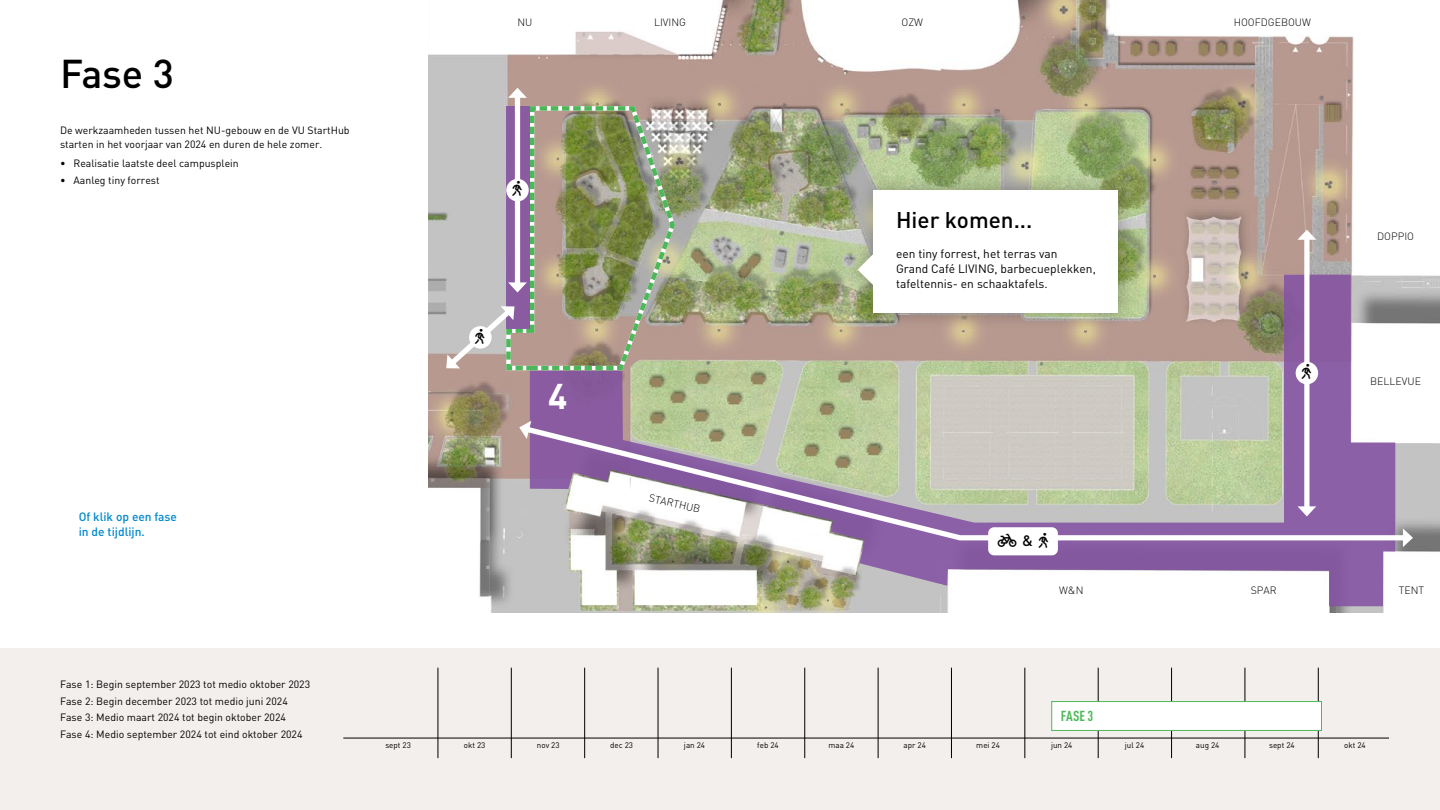
<style>
.page{position:relative;width:1440px;height:810px;background:#fff}
.page>*{position:absolute;margin:0;border:0;box-sizing:border-box;transform-origin:0 0}
.t1{font:500 39.75px "DIN Pro";color:#000}
.t2{font:700 35.33px "DIN Pro";color:#fff}
.t3{font:500 22.5px "DIN Pro";color:#000}
.t4{font:500 15px "DIN Pro";color:#000}
.t5{font:700 condensed 14.33px "DIN Pro";color:#4db859}
.t6{font:12px/15px "DIN Pro";color:#000}
.t7{font:500 12px/15px "DIN Pro";color:#0089cf}
.t8{font:10.5px/16.5px "DIN Pro";color:#000}
.t9{font:300 10.5px "DIN Pro";color:#000}
.t10{font:8.02px "DIN Pro";color:#000}
</style>
<div class="page">
<img style="left:428px;top:0;width:1012px;height:613px">
<svg style="left:530px;top:275px;width:865px;height:331px"></svg>
<svg style="left:519px;top:423px;width:893px;height:120px;background:#b7aeb5"></svg>
<svg style="left:519px;top:421px;width:12px;height:18px"></svg>
<svg style="left:1403px;top:528px;width:10px;height:19px"></svg>
<div style="left:515px;top:94px;width:5px;height:192px;background:#fff"></div>
<svg style="left:508px;top:88px;width:19px;height:10px"></svg>
<div style="left:988px;top:527px;width:70px;height:28px;background:#fff;border-radius:6px"></div>
<div style="left:1304px;top:236px;width:6px;height:274px;background:#fff"></div>
<svg style="left:1298px;top:506px;width:18px;height:10px"></svg>
<svg style="left:1298px;top:230px;width:18px;height:10px"></svg>
<div style="left:1296px;top:362px;width:22px;height:22px;background:#fff;border-radius:50%"></div>
<div style="left:0;top:649px;width:1440px;height:161px;background:#f2efed"></div>
<hr style="left:343px;top:738px;width:1046px;height:1px;background:#000">
<hr style="left:438px;top:668px;width:1px;height:90px;background:#000">
<hr style="left:511px;top:668px;width:1px;height:90px;background:#000">
<hr style="left:585px;top:668px;width:1px;height:90px;background:#000">
<hr style="left:658px;top:668px;width:1px;height:90px;background:#000">
<hr style="left:731px;top:668px;width:1px;height:90px;background:#000">
<hr style="left:805px;top:668px;width:1px;height:90px;background:#000">
<hr style="left:878px;top:668px;width:1px;height:90px;background:#000">
<hr style="left:951px;top:668px;width:1px;height:90px;background:#000">
<hr style="left:1025px;top:668px;width:1px;height:90px;background:#000">
<hr style="left:1098px;top:668px;width:1px;height:90px;background:#000">
<hr style="left:1171px;top:668px;width:1px;height:90px;background:#000">
<hr style="left:1245px;top:668px;width:1px;height:90px;background:#000">
<hr style="left:1318px;top:668px;width:1px;height:90px;background:#000">
<div style="left:843px;top:174px;width:292px;height:156px;background:#000;opacity:.28"></div>
<div style="left:874px;top:190px;width:244px;height:122px;background:#fff"></div>
<svg style="left:858px;top:254px;width:16px;height:32px"></svg>
<div style="left:1052px;top:702px;width:270px;height:28px;background:#fff"></div>
<div style="left:1051px;top:701px;width:271px;height:30px;border:1px solid #4db859"></div>
<img style="left:443px;top:104px;width:234px;height:269px">
<h1 class="t1" style="left:60px;top:41px;width:115px">Fase 3</h1>
<p class="t8" style="left:60px;top:123px;width:291px;line-height:13.5px">De werkzaamheden tussen het NU-gebouw en de VU StartHub starten in het voorjaar van 2024 en duren de hele zomer.</p>
<p class="t8" style="left:60px;top:154px;width:180px">• Realisatie laatste deel campusplein</p>
<p class="t8" style="left:60px;top:171px;width:101px">• Aanleg tiny forrest</p>
<p class="t7" style="left:79px;top:507px;width:100px">Of klik op een fase in de tijdlijn.</p>
<p class="t8" style="left:60px;top:675px;width:252px">Fase 1: Begin september 2023 tot medio oktober 2023<br>Fase 2: Begin december 2023 tot medio juni 2024<br>Fase 3: Medio maart 2024 tot begin oktober 2024<br>Fase 4: Medio september 2024 tot eind oktober 2024</p>
<p class="t9" style="left:518px;top:14px;width:16px">NU</p>
<p class="t9" style="left:654px;top:14px;width:33px">LIVING</p>
<h2 class="t2" style="left:548px;top:367px;width:21px">4</h2>
<p class="t9" style="left:651px;top:490px;width:54px;rotate:13deg">STARTHUB</p>
<p class="t9" style="left:902px;top:14px;width:23px">OZW</p>
<p class="t9" style="left:1234px;top:14px;width:79px">HOOFDGEBOUW</p>
<h3 class="t3" style="left:896px;top:201px;width:138px">Hier komen...</h3>
<p class="t6" style="left:896px;top:245px;width:201px">een tiny forrest, het terras van<br>Grand Café LIVING, barbecueplekken, tafeltennis- en schaaktafels.</p>
<h3 class="t4" style="left:1022px;top:528px;width:12px">&amp;</h3>
<p class="t9" style="left:1377px;top:228px;width:38px">DOPPIO</p>
<p class="t9" style="left:1370px;top:373px;width:52px">BELLEVUE</p>
<p class="t9" style="left:1251px;top:582px;width:28px">SPAR</p>
<p class="t9" style="left:1059px;top:582px;width:26px">W&amp;N</p>
<p class="t9" style="left:1399px;top:582px;width:27px">TENT</p>
<h3 class="t5" style="left:1061px;top:706px;width:34px">FASE 3</h3>
<p class="t10" style="left:385px;top:739px;width:27px">sept 23</p>
<p class="t10" style="left:464px;top:739px;width:23px">okt 23</p>
<p class="t10" style="left:537px;top:739px;width:24px">nov 23</p>
<p class="t10" style="left:610px;top:739px;width:24px">dec 23</p>
<p class="t10" style="left:684px;top:739px;width:23px">jan 24</p>
<p class="t10" style="left:757px;top:739px;width:23px">feb 24</p>
<p class="t10" style="left:828px;top:739px;width:27px">maa 24</p>
<p class="t10" style="left:904px;top:739px;width:24px">apr 24</p>
<p class="t10" style="left:976px;top:739px;width:25px">mei 24</p>
<p class="t10" style="left:1051px;top:739px;width:23px">jun 24</p>
<p class="t10" style="left:1125px;top:739px;width:21px">jul 24</p>
<p class="t10" style="left:1196px;top:739px;width:25px">aug 24</p>
<p class="t10" style="left:1269px;top:739px;width:27px">sept 24</p>
<p class="t10" style="left:1344px;top:739px;width:23px">okt 24</p>
</div>
